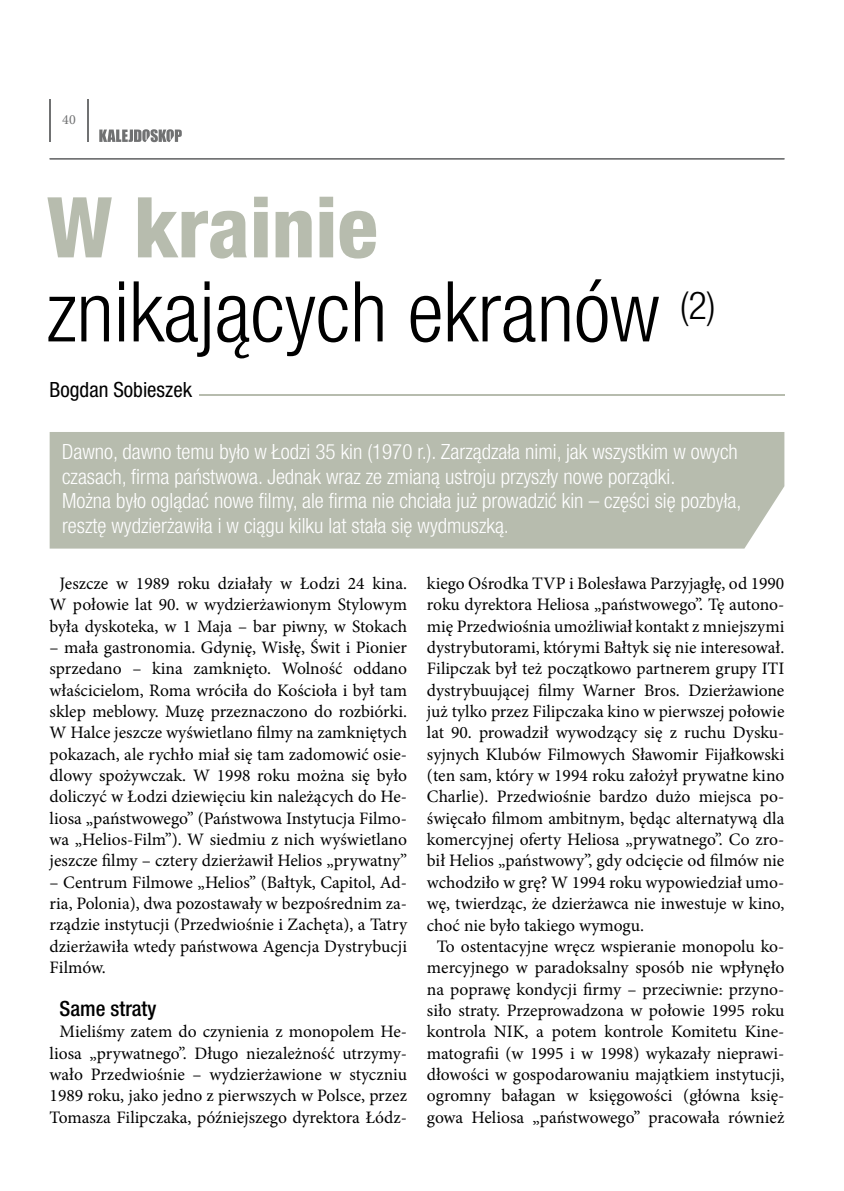
<style>
.page{position:relative;width:844px;height:1191px;background:#fff}
.page>*{position:absolute;margin:0;border:0;box-sizing:border-box;transform-origin:0 0}
.t1{font:300 condensed 84px/84px "Helvetica Neue LT Pro";color:#000}
.t2{font:300 condensed 21px/24.5px "Helvetica Neue LT Pro";color:#fff}
.t3{font:condensed 21px "Helvetica Neue LT Pro";color:#000}
.t4{font:500 condensed 21px "Helvetica Neue LT Pro";color:#000}
.t5{font:17.5px/21.3px "Minion Pro";color:#000;text-align:center}
.t6{font:14px "Minion Pro";color:#707172}
.s1{font-weight:800;color:#b7bcae}
</style>
<div class="page">
<hr style="left:50px;top:99px;width:1px;height:43px;background:#707172">
<hr style="left:88px;top:99px;width:1px;height:43px;background:#707172">
<svg style="left:99px;top:129px;width:83px;height:13px"></svg>
<div style="left:50px;top:432px;width:734px;height:116px;background:#b7bcae"></div>
<hr style="left:50px;top:158px;width:734px;height:1px;background:#707172">
<hr style="left:198px;top:394px;width:586px;height:2px;background:#b7bcae">
<p class="t6" style="left:62px;top:110px;width:15px">40</p>
<h1 class="t1" style="left:47px;top:185px;width:670px"><span class="s1">W krainie </span>znikających ekranów <sup>(2)</sup></h1>
<p class="t3" style="left:50px;top:377px;width:144px">Bogdan Sobieszek</p>
<p class="t2" style="left:62px;top:439px;width:680px">Dawno, dawno temu było w Łodzi 35 kin (1970 r.). Zarządzała nimi, jak wszystkim w owych czasach, firma państwowa. Jednak wraz ze zmianą ustroju przyszły nowe porządki.<br>Można było oglądać nowe filmy, ale firma nie chciała już prowadzić kin – części się pozbyła, resztę wydzierżawiła i w ciągu kilku lat stała się wydmuszką.</p>
<p class="t5" style="left:50px;top:573px;width:359px">Jeszcze w 1989 roku działały w Łodzi 24 kina.<br>W połowie lat 90. w wydzierżawionym Stylowym była dyskoteka, w 1 Maja – bar piwny, w Stokach</p>
<p class="t5" style="left:50px;top:637px;width:359px;text-align:justify">– mała gastronomia. Gdynię, Wisłę, Świt i Pionier sprzedano – kina zamknięto. Wolność oddano właścicielom, Roma wróciła do Kościoła i był tam sklep meblowy. Muzę przeznaczono do rozbiórki.<br>W Halce jeszcze wyświetlano filmy na zamkniętych pokazach, ale rychło miał się tam zadomowić osie&shy;dlowy spożywczak. W 1998 roku można się było doliczyć w Łodzi dziewięciu kin należących do He&shy;liosa „państwowego” (Państwowa Instytucja Filmo&shy;wa „Helios-Film”). W siedmiu z nich wyświetlano jeszcze filmy – cztery dzierżawił Helios „prywatny”</p>
<p class="t5" style="left:50px;top:871px;width:359px;text-align:justify">– Centrum Filmowe „Helios” (Bałtyk, Capitol, Ad&shy;ria, Polonia), dwa pozostawały w bezpośrednim za&shy;rządzie instytucji (Przedwiośnie i Zachęta), a Tatry dzierżawiła wtedy państwowa Agencja Dystrybucji Filmów.</p>
<p class="t4" style="left:60px;top:995px;width:98px">Same straty</p>
<p class="t5" style="left:50px;top:1021px;width:359px">Mieliśmy zatem do czynienia z monopolem He&shy;liosa „prywatnego”. Długo niezależność utrzymy&shy;wało Przedwiośnie – wydzierżawione w styczniu 1989 roku, jako jedno z pierwszych w Polsce, przez Tomasza Filipczaka, późniejszego dyrektora Łódz-</p>
<p class="t5" style="left:427px;top:573px;width:359px">kiego Ośrodka TVP i Bolesława Parzyjagłę, od 1990</p>
<p class="t5" style="left:427px;top:594px;width:359px">roku dyrektora Heliosa „państwowego”. Tę autono-</p>
<p class="t5" style="left:427px;top:615px;width:359px">mię Przedwiośnia umożliwiał kontakt z mniejszymi</p>
<p class="t5" style="left:427px;top:637px;width:359px">dystrybutorami, którymi Bałtyk się nie interesował.</p>
<p class="t5" style="left:427px;top:658px;width:359px">Filipczak był też początkowo partnerem grupy ITI</p>
<p class="t5" style="left:427px;top:679px;width:359px">dystrybuującej filmy Warner Bros. Dzierżawione</p>
<p class="t5" style="left:427px;top:701px;width:359px">już tylko przez Filipczaka kino w pierwszej połowie</p>
<p class="t5" style="left:427px;top:722px;width:359px">lat 90. prowadził wywodzący się z ruchu Dysku-</p>
<p class="t5" style="left:427px;top:743px;width:359px">syjnych Klubów Filmowych Sławomir Fijałkowski</p>
<p class="t5" style="left:427px;top:765px;width:359px">(ten sam, który w 1994 roku założył prywatne kino</p>
<p class="t5" style="left:427px;top:786px;width:359px">Charlie). Przedwiośnie bardzo dużo miejsca po-</p>
<p class="t5" style="left:427px;top:807px;width:359px">święcało filmom ambitnym, będąc alternatywą dla</p>
<p class="t5" style="left:427px;top:829px;width:359px">komercyjnej oferty Heliosa „prywatnego”. Co zro-</p>
<p class="t5" style="left:427px;top:850px;width:359px">bił Helios „państwowy”, gdy odcięcie od filmów nie</p>
<p class="t5" style="left:427px;top:871px;width:359px">wchodziło w grę? W 1994 roku wypowiedział umo-</p>
<p class="t5" style="left:427px;top:893px;width:359px">wę, twierdząc, że dzierżawca nie inwestuje w kino,</p>
<p class="t5" style="left:427px;top:914px;width:218px">choć nie było takiego wymogu.</p>
<p class="t5" style="left:437px;top:935px;width:349px">To ostentacyjne wręcz wspieranie monopolu ko-</p>
<p class="t5" style="left:427px;top:957px;width:359px">mercyjnego w paradoksalny sposób nie wpłynęło</p>
<p class="t5" style="left:427px;top:978px;width:359px">na poprawę kondycji firmy – przeciwnie: przyno-</p>
<p class="t5" style="left:427px;top:999px;width:359px">siło straty. Przeprowadzona w połowie 1995 roku</p>
<p class="t5" style="left:427px;top:1021px;width:359px">kontrola NIK, a potem kontrole Komitetu Kine-</p>
<p class="t5" style="left:427px;top:1042px;width:359px">matografii (w 1995 i w 1998) wykazały nieprawi-</p>
<p class="t5" style="left:427px;top:1063px;width:359px">dłowości w gospodarowaniu majątkiem instytucji,</p>
<p class="t5" style="left:427px;top:1085px;width:359px">ogromny bałagan w księgowości (główna księ-</p>
<p class="t5" style="left:427px;top:1106px;width:359px">gowa Heliosa „państwowego” pracowała również</p>
</div>
